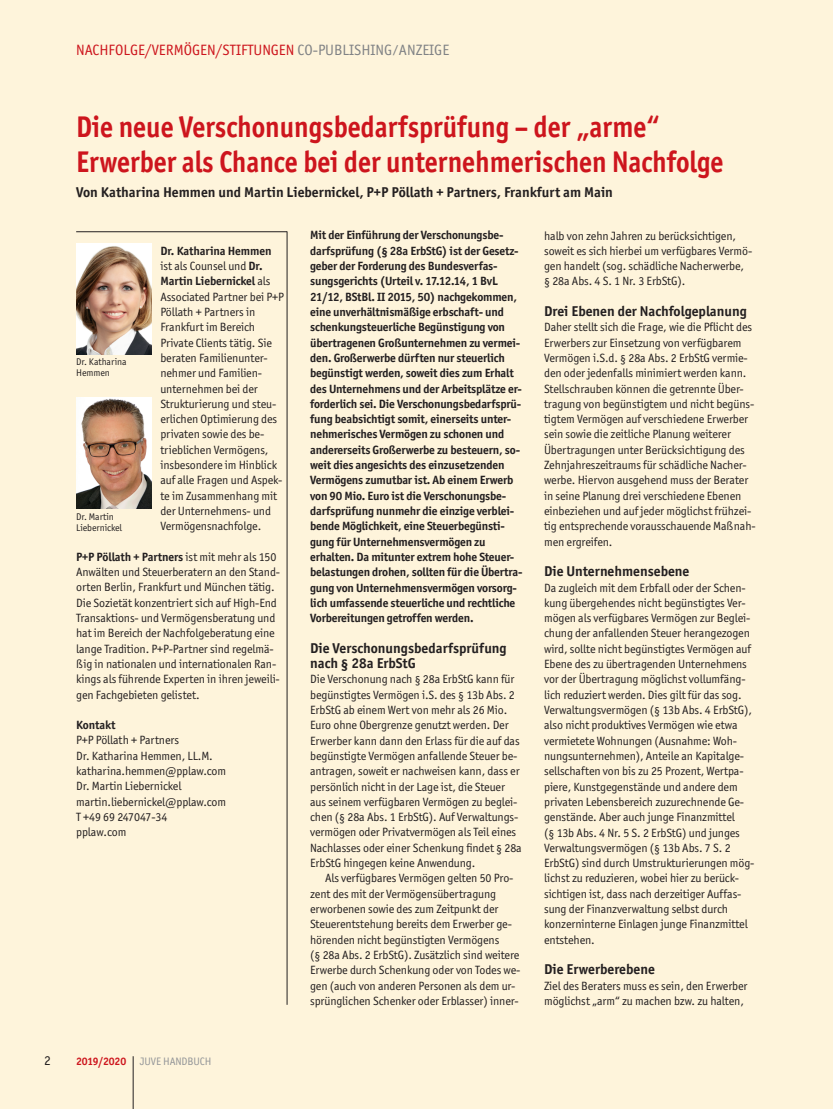
<style>
.page{position:relative;width:833px;height:1109px;background:#fff}
.page>*{position:absolute;margin:0;border:0;box-sizing:border-box;transform-origin:0 0}
.t1{font:700 30px/34.5px "Officina Sans ITC Std";color:#cd151d;scale:.9 1}
.t2{font:15px "Officina Sans ITC Std";color:#cd151d}
.t3{font:700 14.25px/15.3px "Officina Sans ITC Std";color:#231f20}
.t4{font:13.5px "Officina Sans ITC Std";color:#231f20}
.t5{font:12px/15.3px "Officina Sans ITC Std";letter-spacing:-.01em;color:#231f20}
.t6{font:700 12px/15.3px "Officina Sans ITC Std";letter-spacing:-.015em;color:#231f20}
.t7{font:10.8px "Officina Sans ITC Std";letter-spacing:-.01em;color:#939598}
.t8{font:700 10.8px "Officina Sans ITC Std";letter-spacing:-.01em;color:#cd151d}
.t9{font:9.75px/11.2px "Officina Sans ITC Std";letter-spacing:-.01em;color:#231f20}
.s1{color:#808285}
.s2{font-weight:700}
</style>
<div class="page">
<hr style="left:831px;top:0;width:2px;height:1109px;background:#fef4db">
<div style="left:0;top:0;width:831px;height:1109px;background:#fef4db"></div>
<hr style="left:133px;top:1056px;width:1px;height:53px;background:#231f20">
<img style="left:76px;top:243px;width:76px;height:111px">
<img style="left:76px;top:398px;width:76px;height:111px">
<hr style="left:287px;top:231px;width:1px;height:774px;background:#231f20">
<hr style="left:76px;top:231px;width:211px;height:1px;background:#231f20">
<p class="t2" style="left:76px;top:41px;width:374px">NACHFOLGE/VERMÖGEN/STIFTUNGEN <span class="s1">CO-PUBLISHING⁄ANZEIGE</span></p>
<h1 class="t1" style="left:76px;top:109px;width:720px">Die neue Verschonungsbedarfsprüfung – der „arme“<br>Erwerber als Chance bei der unternehmerischen Nachfolge</h1>
<p class="t3" style="left:76px;top:185px;width:538px">Von Katharina Hemmen und Martin Liebernickel, P+P Pöllath + Partners, Frankfurt am Main</p>
<p class="t5" style="left:160px;top:243px;width:125px"><span class="s2">Dr. Katharina Hemmen </span>ist als Counsel und <span class="s2">Dr.<br>Martin Liebernickel</span> als<br>Associated Partner bei P+P<br>Pöllath + Partners in<br>Frankfurt im Bereich<br>Private Clients tätig. Sie beraten Familienunter&shy;nehmer und Familien&shy;unternehmen bei der<br>Strukturierung und steu&shy;erlichen Optimierung des privaten sowie des be&shy;trieblichen Vermögens, insbesondere im Hinblick auf alle Fragen und Aspek&shy;te im Zusammenhang mit der Unternehmens- und<br>Vermögensnachfolge.</p>
<p class="t9" style="left:76px;top:356px;width:52px">Dr. Katharina<br>Hemmen</p>
<p class="t9" style="left:76px;top:511px;width:47px">Dr. Martin<br>Liebernickel</p>
<p class="t5" style="left:76px;top:549px;width:205px"><span class="s2">P+P Pöllath + Partners</span> ist mit mehr als 150<br>Anwälten und Steuerberatern an den Stand&shy;orten Berlin, Frankfurt und München tätig.<br>Die Sozietät konzentriert sich auf High-End Transaktions- und Vermögensberatung und hat im Bereich der Nachfolgeberatung eine lange Tradition. P+P-Partner sind regelmä&shy;ßig in nationalen und internationalen Ran&shy;kings als führende Experten in ihren jeweili&shy;gen Fachgebieten gelistet.</p>
<p class="t6" style="left:76px;top:717px;width:41px">Kontakt</p>
<p class="t5" style="left:76px;top:733px;width:151px">P+P Pöllath + Partners<br>Dr. Katharina Hemmen, LL.M. katharina.hemmen@pplaw.com<br>Dr. Martin Liebernickel martin.liebernickel@pplaw.com<br>T +49 69 247047-34<br>pplaw.com</p>
<p class="t4" style="left:44px;top:1052px;width:8px">2</p>
<p class="t8" style="left:76px;top:1054px;width:51px">2019/2020</p>
<p class="t7" style="left:140px;top:1055px;width:73px">JUVE HANDBUCH</p>
<p class="t6" style="left:310px;top:228px;width:214px">Mit der Einführung der Verschonungsbe&shy;darfsprüfung (§ 28a ErbStG) ist der Gesetz&shy;geber der Forderung des Bundesverfas&shy;sungsgerichts (Urteil v. 17.12.14, 1 BvL 21/12, BStBl. II 2015, 50) nachgekommen, eine unverhältnismäßige erbschaft- und schenkungsteuerliche Begünstigung von übertragenen Großunternehmen zu vermei&shy;den. Großerwerbe dürften nur steuerlich begünstigt werden, soweit dies zum Erhalt des Unternehmens und der Arbeitsplätze er&shy;forderlich sei. Die Verschonungsbedarfsprü&shy;fung beabsichtigt somit, einerseits unter&shy;nehmerisches Vermögen zu schonen und andererseits Großerwerbe zu besteuern, so&shy;weit dies angesichts des einzusetzenden Vermögens zumutbar ist. Ab einem Erwerb von 90 Mio. Euro ist die Verschonungsbe&shy;darfsprüfung nunmehr die einzige verblei&shy;bende Möglichkeit, eine Steuerbegünsti&shy;gung für Unternehmensvermögen zu erhalten. Da mitunter extrem hohe Steuer&shy;belastungen drohen, sollten für die Übertra&shy;gung von Unternehmensvermögen vorsorg&shy;lich umfassende steuerliche und rechtliche Vorbereitungen getroffen werden.</p>
<p class="t3" style="left:310px;top:640px;width:198px">Die Verschonungsbedarfsprüfung nach § 28a ErbStG</p>
<p class="t5" style="left:310px;top:672px;width:213px">Die Verschonung nach § 28a ErbStG kann für begünstigtes Vermögen i.S. des § 13b Abs. 2<br>ErbStG ab einem Wert von mehr als 26 Mio.<br>Euro ohne Obergrenze genutzt werden. Der Erwerber kann dann den Erlass für die auf das begünstigte Vermögen anfallende Steuer be&shy;antragen, soweit er nachweisen kann, dass er persönlich nicht in der Lage ist, die Steuer aus seinem verfügbaren Vermögen zu beglei&shy;chen (§ 28a Abs. 1 ErbStG). Auf Verwaltungs&shy;vermögen oder Privatvermögen als Teil eines Nachlasses oder einer Schenkung findet § 28a ErbStG hingegen keine Anwendung.</p>
<p class="t5" style="left:310px;top:871px;width:212px;text-indent:15px">Als verfügbares Vermögen gelten 50 Pro&shy;zent des mit der Vermögensübertragung erworbenen sowie des zum Zeitpunkt der Steuerentstehung bereits dem Erwerber ge&shy;hörenden nicht begünstigten Vermögens<br>(§ 28a Abs. 2 ErbStG). Zusätzlich sind weitere Erwerbe durch Schenkung oder von Todes we&shy;gen (auch von anderen Personen als dem ur&shy;sprünglichen Schenker oder Erblasser) inner-</p>
<p class="t5" style="left:544px;top:228px;width:210px">halb von zehn Jahren zu berücksichtigen, soweit es sich hierbei um verfügbares Vermö&shy;gen handelt (sog. schädliche Nacherwerbe, § 28a Abs. 4 S. 1 Nr. 3 ErbStG).</p>
<p class="t3" style="left:544px;top:303px;width:204px">Drei Ebenen der Nachfolgeplanung</p>
<p class="t5" style="left:544px;top:320px;width:213px">Daher stellt sich die Frage, wie die Pflicht des Erwerbers zur Einsetzung von verfügbarem Vermögen i.S.d. § 28a Abs. 2 ErbStG vermie&shy;den oder jedenfalls minimiert werden kann.<br>Stellschrauben können die getrennte Über&shy;tragung von begünstigtem und nicht begüns&shy;tigtem Vermögen auf verschiedene Erwerber sein sowie die zeitliche Planung weiterer Übertragungen unter Berücksichtigung des Zehnjahreszeitraums für schädliche Nacher&shy;werbe. Hiervon ausgehend muss der Berater in seine Planung drei verschiedene Ebenen einbeziehen und auf jeder möglichst frühzei&shy;tig entsprechende vorausschauende Maßnah&shy;men ergreifen.</p>
<p class="t3" style="left:544px;top:564px;width:147px">Die Unternehmensebene</p>
<p class="t5" style="left:544px;top:580px;width:212px">Da zugleich mit dem Erbfall oder der Schen&shy;kung übergehendes nicht begünstigtes Ver&shy;mögen als verfügbares Vermögen zur Beglei&shy;chung der anfallenden Steuer herangezogen wird, sollte nicht begünstigtes Vermögen auf Ebene des zu übertragenden Unternehmens vor der Übertragung möglichst vollumfäng&shy;lich reduziert werden. Dies gilt für das sog.<br>Verwaltungsvermögen (§ 13b Abs. 4 ErbStG), also nicht produktives Vermögen wie etwa vermietete Wohnungen (Ausnahme: Woh&shy;nungsunternehmen), Anteile an Kapitalge&shy;sellschaften von bis zu 25 Prozent, Wertpa&shy;piere, Kunstgegenstände und andere dem privaten Lebensbereich zuzurechnende Ge&shy;genstände. Aber auch junge Finanzmittel<br>(§ 13b Abs. 4 Nr. 5 S. 2 ErbStG) und junges Verwaltungsvermögen (§ 13b Abs. 7 S. 2<br>ErbStG) sind durch Umstrukturierungen mög&shy;lichst zu reduzieren, wobei hier zu berück&shy;sichtigen ist, dass nach derzeitiger Auffas&shy;sung der Finanzverwaltung selbst durch konzerninterne Einlagen junge Finanzmittel entstehen.</p>
<p class="t3" style="left:544px;top:962px;width:112px">Die Erwerberebene</p>
<p class="t5" style="left:544px;top:978px;width:205px">Ziel des Beraters muss es sein, den Erwerber möglichst „arm“ zu machen bzw. zu halten,</p>
</div>
